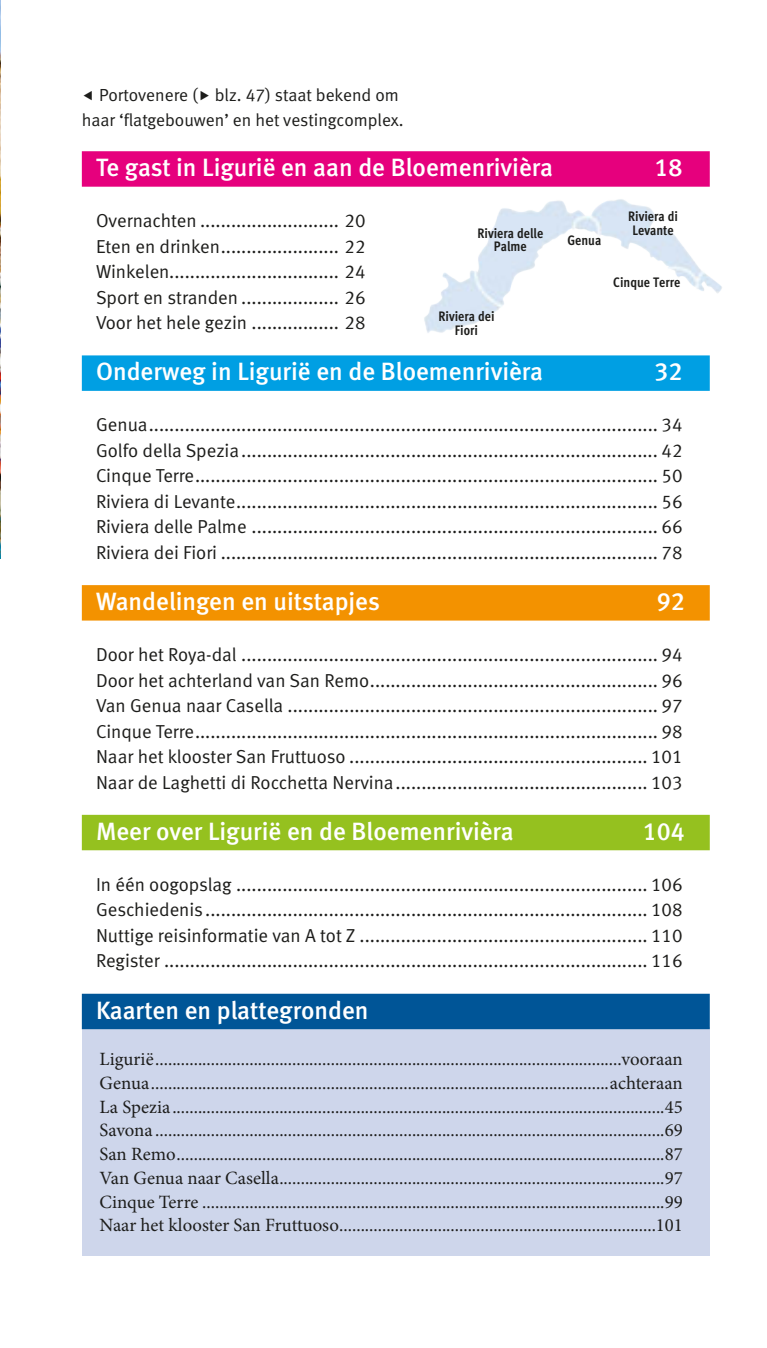
<style>
.page{position:relative;width:767px;height:1348px;background:#fff}
.page>*{position:absolute;margin:0;border:0;box-sizing:border-box;transform-origin:0 0}
.t1{font:25px "Meta Medium LF";color:#fff}
.t2{font:18.75px/25.5px "Meta Normal LF";color:#1d1d1b;text-align:justify}
.t3{font:18.75px/23.8px "Minion Pro";color:#1d1d1b;text-align:justify}
.t4{font:17.5px/25.5px "Meta Normal LF";color:#1d1d1b;text-align:right}
.t5{font:700 condensed 13.75px/13.8px "Meta OT";color:#1d1d1b;text-align:center}
</style>
<div class="page">
<div style="left:82px;top:1027px;width:627px;height:229px;background:#ced6eb"></div>
<div style="left:82px;top:993px;width:627px;height:36px;background:#005597"></div>
<div style="left:82px;top:151px;width:627px;height:36px;background:#e6007d"></div>
<div style="left:82px;top:355px;width:627px;height:36px;background:#009fe3"></div>
<div style="left:82px;top:585px;width:627px;height:35px;background:#f39200"></div>
<div style="left:82px;top:815px;width:627px;height:35px;background:#95c11f"></div>
<img style="left:0;top:1px;width:1px;height:557px">
<img style="left:424px;top:199px;width:298px;height:134px">
<p class="t4" style="left:82px;top:81px;width:323px">Portovenere ( blz. 47) staat bekend om haar ‘flatgebouwen’ en het vestingcomplex.</p>
<h1 class="t1" style="left:96px;top:153px;width:458px">Te gast in Ligurië en aan de Bloemenrivièra</h1>
<h1 class="t1" style="left:654px;top:153px;width:29px">18</h1>
<p class="t2" style="left:96px;top:208px;width:271px">Overnachten ........................... 20<br>Eten en drinken....................... 22<br>Winkelen................................. 24<br>Sport en stranden ................... 26<br>Voor het hele gezin ................. 28</p>
<h1 class="t1" style="left:96px;top:357px;width:448px">Onderweg in Ligurië en de Bloemenrivièra</h1>
<h1 class="t1" style="left:654px;top:357px;width:29px">32</h1>
<p class="t2" style="left:96px;top:412px;width:587px">Genua................................................................................................... 34<br>Golfo della Spezia................................................................................. 42<br>Cinque Terre.......................................................................................... 50<br>Riviera di Levante.................................................................................. 56<br>Riviera delle Palme ............................................................................... 66<br>Riviera dei Fiori ..................................................................................... 78</p>
<h1 class="t1" style="left:96px;top:586px;width:285px">Wandelingen en uitstapjes</h1>
<h1 class="t1" style="left:656px;top:586px;width:30px">92</h1>
<p class="t2" style="left:96px;top:641px;width:587px">Door het Roya-dal ................................................................................. 94<br>Door het achterland van San Remo........................................................ 96<br>Van Genua naar Casella ........................................................................ 97<br>Cinque Terre.......................................................................................... 98<br>Naar het klooster San Fruttuoso .......................................................... 101<br>Naar de Laghetti di Rocchetta Nervina................................................. 103</p>
<h1 class="t1" style="left:96px;top:816px;width:419px">Meer over Ligurië en de Bloemenrivièra</h1>
<h1 class="t1" style="left:642px;top:816px;width:44px">104</h1>
<p class="t2" style="left:96px;top:871px;width:587px">In één oogopslag ................................................................................ 106<br>Geschiedenis...................................................................................... 108<br>Nuttige reisinformatie van A tot Z ........................................................ 110<br>Register .............................................................................................. 116</p>
<p class="t5" style="left:627px;top:209px;width:51px">Riviera di</p>
<p class="t5" style="left:477px;top:226px;width:67px">Riviera delle</p>
<p class="t5" style="left:632px;top:223px;width:42px">Levante</p>
<p class="t5" style="left:493px;top:240px;width:34px">Palme</p>
<p class="t5" style="left:567px;top:234px;width:35px">Genua</p>
<p class="t5" style="left:613px;top:276px;width:68px">Cinque Terre</p>
<p class="t5" style="left:438px;top:309px;width:57px">Riviera dei<br>Fiori</p>
<h1 class="t1" style="left:96px;top:995px;width:274px">Kaarten en plattegronden</h1>
<p class="t3" style="left:99px;top:1047px;width:584px">Ligurië.............................................................................................................vooraan Genua...........................................................................................................achteraan La Spezia...................................................................................................................45<br>Savona .......................................................................................................................69<br>San Remo..................................................................................................................87<br>Van Genua naar Casella..........................................................................................97<br>Cinque Terre ............................................................................................................99<br>Naar het klooster San Fruttuoso..........................................................................101</p>
</div>
